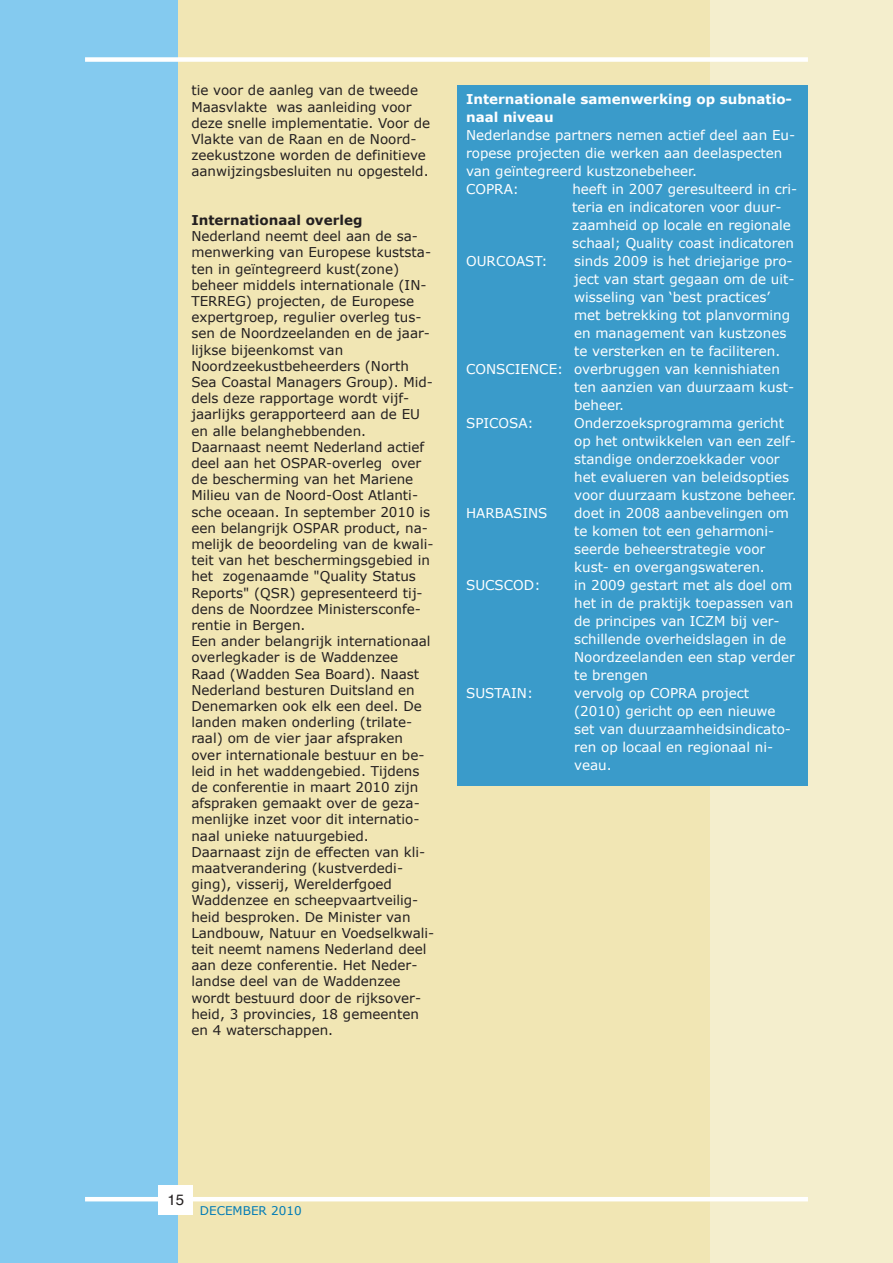
<style>
.page{position:relative;width:893px;height:1263px;background:#fff}
.page>*{position:absolute;margin:0;border:0;box-sizing:border-box;transform-origin:0 0}
.t1{font:15px "Helvetica";color:#231f20}
.t2{font:13.5px/16.2px "Verdana";color:#231f20}
.t3{font:13.5px/18px "Verdana";color:#fff}
.t4{font:700 13.5px/18px "Verdana";color:#fff}
.t5{font:700 13.5px "Verdana";color:#231f20}
.t6{font:12px "Verdana";color:#007bb6}
</style>
<div class="page">
<div style="left:0;top:0;width:179px;height:1263px;background:#84caef"></div>
<div style="left:179px;top:0;width:531px;height:1263px;background:#f1e6b4"></div>
<div style="left:710px;top:0;width:183px;height:1263px;background:#f4eecd"></div>
<div style="left:85px;top:57px;width:723px;height:5px;background:#fff"></div>
<hr style="left:85px;top:1197px;width:723px;height:4px;background:#fff">
<div style="left:159px;top:1185px;width:34px;height:30px;background:#fff"></div>
<hr style="left:0;top:0;width:1px;height:1263px;background:#f4eecd">
<div style="left:457px;top:85px;width:351px;height:700px;background:#3a9bca"></div>
<p class="t2" style="left:191px;top:82px;width:240px">tie voor de aanleg van de tweede Maasvlakte was aanleiding voor deze snelle implementatie. Voor de Vlakte van de Raan en de Noord&shy;zeekustzone worden de definitieve aanwijzingsbesluiten nu opgesteld.</p>
<p class="t5" style="left:191px;top:211px;width:173px">Internationaal overleg</p>
<p class="t2" style="left:191px;top:228px;width:244px">Nederland neemt deel aan de sa&shy;menwerking van Europese kuststa&shy;ten in geïntegreerd kust(zone) beheer middels internationale (IN-<br>TERREG) projecten, de Europese expertgroep, regulier overleg tus&shy;sen de Noordzeelanden en de jaar&shy;lijkse bijeenkomst van<br>Noordzeekustbeheerders (North<br>Sea Coastal Managers Group). Mid&shy;dels deze rapportage wordt vijf&shy;jaarlijks gerapporteerd aan de EU en alle belanghebbenden.<br>Daarnaast neemt Nederland actief deel aan het OSPAR-overleg over de bescherming van het Mariene<br>Milieu van de Noord-Oost Atlanti&shy;sche oceaan. In september 2010 is een belangrijk OSPAR product, na&shy;melijk de beoordeling van de kwali&shy;teit van het beschermingsgebied in het zogenaamde "Quality Status<br>Reports" (QSR) gepresenteerd tij&shy;dens de Noordzee Ministersconfe&shy;rentie in Bergen.<br>Een ander belangrijk internationaal overlegkader is de Waddenzee<br>Raad (Wadden Sea Board). Naast<br>Nederland besturen Duitsland en<br>Denemarken ook elk een deel. De landen maken onderling (trilate&shy;raal) om de vier jaar afspraken over internationale bestuur en be&shy;leid in het waddengebied. Tijdens de conferentie in maart 2010 zijn afspraken gemaakt over de geza&shy;menlijke inzet voor dit internatio&shy;naal unieke natuurgebied.<br>Daarnaast zijn de effecten van kli&shy;maatverandering (kustverdedi&shy;ging), visserij, Werelderfgoed<br>Waddenzee en scheepvaartveilig&shy;heid besproken. De Minister van<br>Landbouw, Natuur en Voedselkwali&shy;teit neemt namens Nederland deel aan deze conferentie. Het Neder&shy;landse deel van de Waddenzee wordt bestuurd door de rijksover&shy;heid, 3 provincies, 18 gemeenten en 4 waterschappen.</p>
<p class="t4" style="left:466px;top:90px;width:327px">Internationale samenwerking op subnatio&shy;naal niveau</p>
<p class="t3" style="left:466px;top:126px;width:331px">Nederlandse partners nemen actief deel aan Eu&shy;ropese projecten die werken aan deelaspecten van geïntegreerd kustzonebeheer.<br>COPRA:</p>
<p class="t3" style="left:572px;top:180px;width:227px">heeft in 2007 geresulteerd in cri&shy;teria en indicatoren voor duur&shy;zaamheid op locale en regionale schaal; Quality coast indicatoren</p>
<p class="t3" style="left:466px;top:252px;width:83px">OURCOAST:</p>
<p class="t3" style="left:574px;top:252px;width:220px">sinds 2009 is het driejarige pro-</p>
<p class="t3" style="left:574px;top:270px;width:222px">ject van start gegaan om de uit-</p>
<p class="t3" style="left:574px;top:288px;width:198px">wisseling van ‘best practices’</p>
<p class="t3" style="left:574px;top:306px;width:218px">met betrekking tot planvorming</p>
<p class="t3" style="left:574px;top:324px;width:214px">en management van kustzones</p>
<p class="t3" style="left:574px;top:342px;width:208px">te versterken en te faciliteren.</p>
<p class="t3" style="left:466px;top:360px;width:315px">CONSCIENCE: overbruggen van kennishiaten</p>
<p class="t3" style="left:574px;top:378px;width:222px">ten aanzien van duurzaam kust-</p>
<p class="t3" style="left:574px;top:396px;width:51px">beheer.</p>
<p class="t3" style="left:466px;top:414px;width:69px">SPICOSA:</p>
<p class="t3" style="left:574px;top:414px;width:224px">Onderzoeksprogramma gericht op het ontwikkelen van een zelf&shy;standige onderzoekkader voor het evalueren van beleidsopties voor duurzaam kustzone beheer.</p>
<p class="t3" style="left:466px;top:504px;width:83px">HARBASINS</p>
<p class="t3" style="left:574px;top:504px;width:216px">doet in 2008 aanbevelingen om te komen tot een geharmoni&shy;seerde beheerstrategie voor kust- en overgangswateren.</p>
<p class="t3" style="left:466px;top:576px;width:76px">SUCSCOD:</p>
<p class="t3" style="left:574px;top:576px;width:222px">in 2009 gestart met als doel om het in de praktijk toepassen van de principes van ICZM bij ver&shy;schillende overheidslagen in de<br>Noordzeelanden een stap verder te brengen</p>
<p class="t3" style="left:466px;top:684px;width:69px">SUSTAIN:</p>
<p class="t3" style="left:574px;top:684px;width:218px">vervolg op COPRA project (2010) gericht op een nieuwe set van duurzaamheidsindicato&shy;ren op locaal en regionaal ni&shy;veau.</p>
<p class="t1" style="left:167px;top:1193px;width:18px">15</p>
<p class="t6" style="left:200px;top:1203px;width:103px">DECEMBER 2010</p>
</div>
